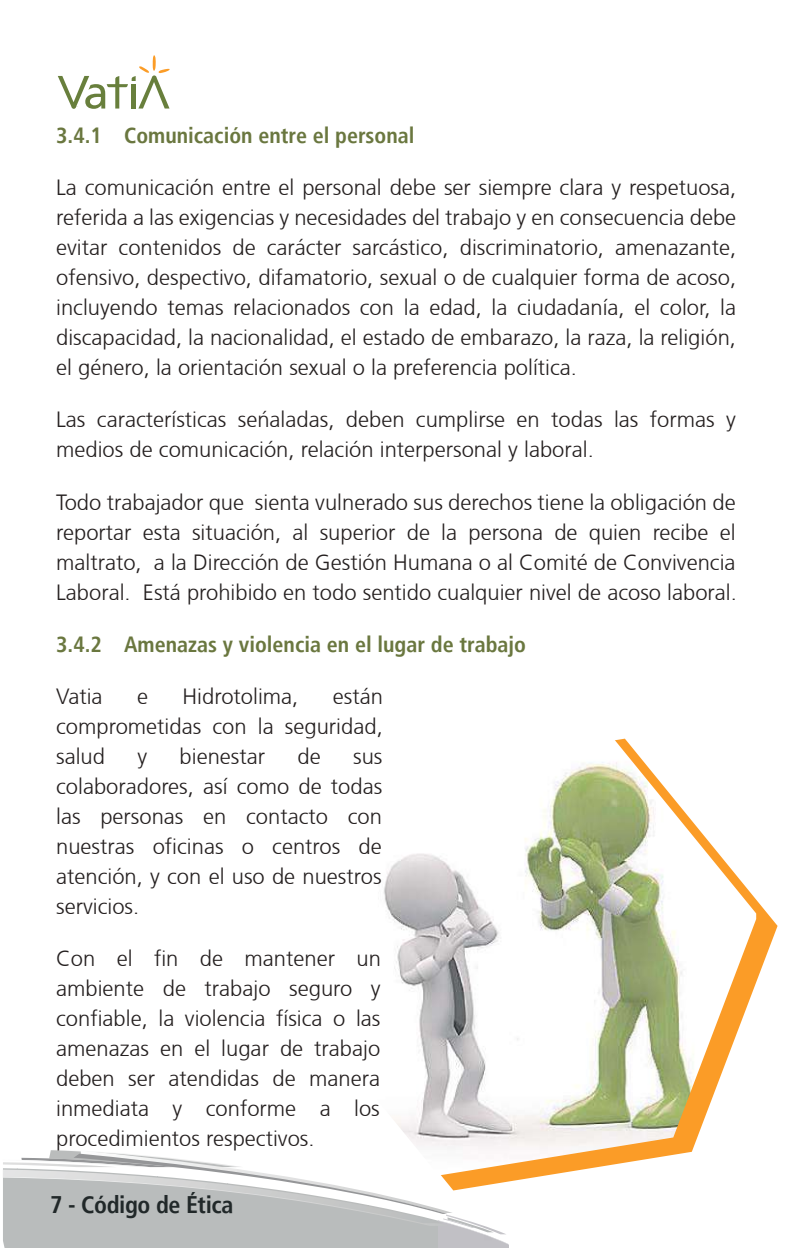
<style>
.page{position:relative;width:794px;height:1248px;background:#fff}
.page>*{position:absolute;margin:0;border:0;box-sizing:border-box;transform-origin:0 0}
.t1{font:700 condensed 24px "Frutiger LT";letter-spacing:-.015em;color:#212829}
.t2{font:300 22px/30px "Frutiger CE";color:#241f1f;text-align:justify}
.t3{font:700 condensed 22px "Frutiger LT";color:#6a773f}
</style>
<div class="page">
<svg style="left:505px;top:899px;width:272px;height:283px"></svg>
<img style="left:383px;top:738px;width:373px;height:437px">
<img style="left:453px;top:1166px;width:52px;height:25px">
<img style="left:438px;top:1220px;width:71px;height:27px">
<svg style="left:3px;top:1149px;width:450px;height:76px"></svg>
<svg style="left:58px;top:55px;width:112px;height:54px"></svg>
<p class="t3" style="left:56px;top:122px;width:360px">3.4.1 Comunicación entre el personal</p>
<p class="t2" style="left:56px;top:172px;width:681px">La comunicación entre el personal debe ser siempre clara y respetuosa, referida a las exigencias y necesidades del trabajo y en consecuencia debe evitar contenidos de carácter sarcástico, discriminatorio, amenazante, ofensivo, despectivo, difamatorio, sexual o de cualquier forma de acoso, incluyendo temas relacionados con la edad, la ciudadanía, el color, la discapacidad, la nacionalidad, el estado de embarazo, la raza, la religión, el género, la orientación sexual o la preferencia política.</p>
<p class="t2" style="left:56px;top:404px;width:681px">Las características señaladas, deben cumplirse en todas las formas y medios de comunicación, relación interpersonal y laboral.</p>
<p class="t2" style="left:56px;top:486px;width:682px">Todo trabajador que sienta vulnerado sus derechos tiene la obligación de reportar esta situación, al superior de la persona de quien recibe el maltrato, a la Dirección de Gestión Humana o al Comité de Convivencia Laboral. Está prohibido en todo sentido cualquier nivel de acoso laboral.</p>
<p class="t3" style="left:56px;top:631px;width:471px">3.4.2 Amenazas y violencia en el lugar de trabajo</p>
<p class="t2" style="left:56px;top:680px;width:48px">Vatia</p>
<p class="t2" style="left:137px;top:680px;width:12px">e</p>
<p class="t2" style="left:183px;top:680px;width:117px">Hidrotolima,</p>
<p class="t2" style="left:56px;top:680px;width:328px;text-indent:277px">están comprometidas con la seguridad, salud</p>
<p class="t2" style="left:137px;top:740px;width:11px">y</p>
<p class="t2" style="left:180px;top:740px;width:87px">bienestar</p>
<p class="t2" style="left:297px;top:740px;width:25px">de</p>
<p class="t2" style="left:56px;top:740px;width:328px;text-indent:297px">sus colaboradores, así como de todas las personas en contacto con nuestras oficinas o centros de atención, y con el uso de nuestros servicios.</p>
<p class="t2" style="left:56px;top:942px;width:326px">Con el fin de mantener un ambiente de trabajo seguro y confiable, la violencia física o las amenazas en el lugar de trabajo deben ser atendidas de manera inmediata y conforme a los procedimientos respectivos.</p>
<p class="t1" style="left:50px;top:1189px;width:185px">7 - Código de Ética</p>
</div>
